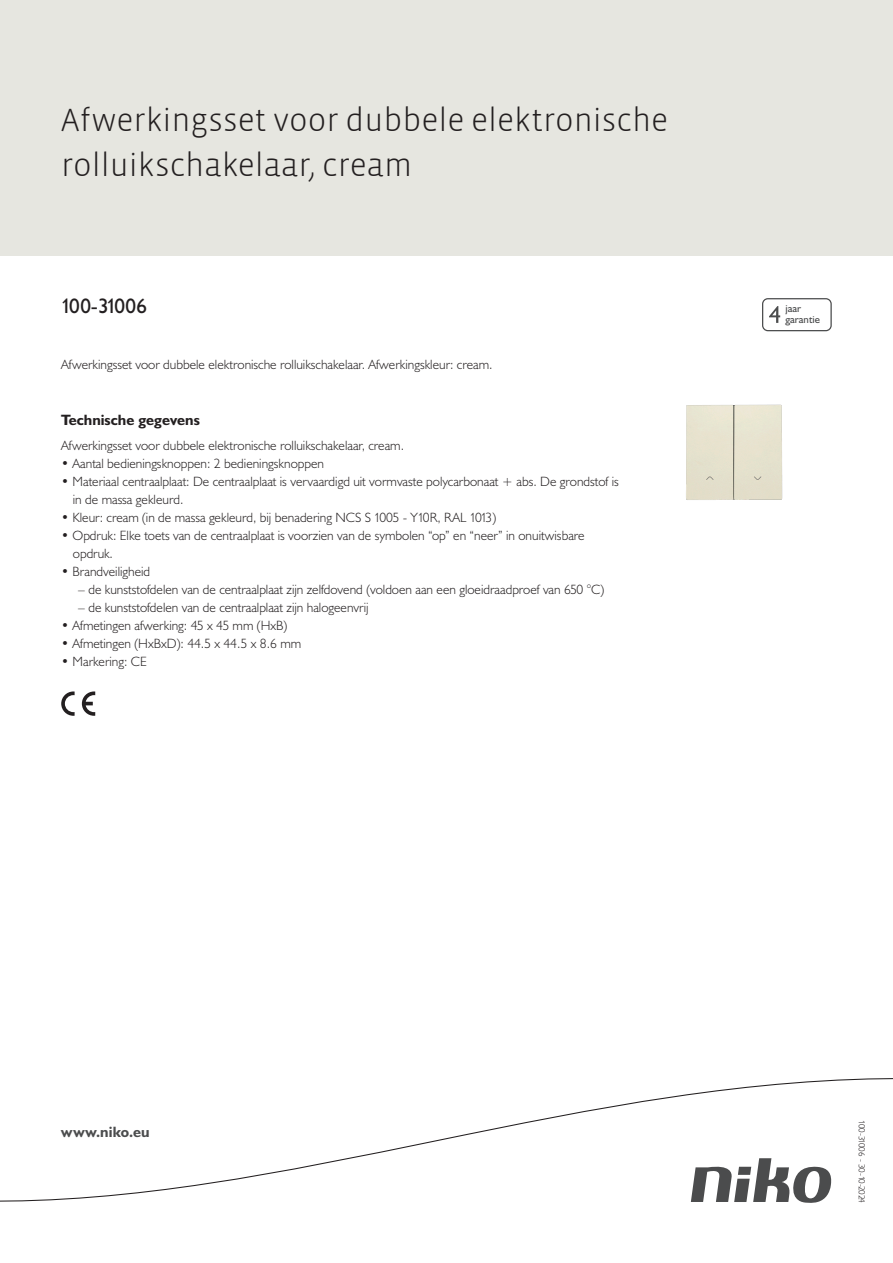
<style>
.page{position:relative;width:893px;height:1263px;background:#fff}
.page>*{position:absolute;margin:0;border:0;box-sizing:border-box;transform-origin:0 0}
.Title_datasheets{font:300 33px/45px "Vista Sans";color:#231f20}
.Article_number{font:21px "Humanist 521 BT";letter-spacing:-.045em;color:#231f20}
.Titles_parts{font:700 15px "Humanist 521 BT";color:#231f20}
.titel_afbeelding{font:700 15px "Humanist 521 BT";letter-spacing:.005em;color:#4b4c4d}
.USP_Bullets{font:300 13.5px/18px "Humanist 521 BT";color:#231f20}
.Platte_tekst_CAB{font:300 13.5px "Humanist 521 BT";color:#231f20}
.USP_Bullets_level_2{font:300 13.5px "Humanist 521 BT";color:#231f20}
.t1{font:10.8px/10.8px "Humanist 521 BT";color:#4b4c4d}
.Revision{font:300 9px "Humanist 521 BT";letter-spacing:-.05em;color:#231f20}
</style>
<div class="page">
<div style="left:0;top:0;width:893px;height:255px;background:#e6e6e0"></div>
<svg style="left:82px;top:691px;width:13px;height:25px"></svg>
<svg style="left:61px;top:691px;width:14px;height:25px"></svg>
<svg style="left:762px;top:298px;width:70px;height:33px"></svg>
<svg style="left:0;top:1078px;width:893px;height:125px"></svg>
<img style="left:686px;top:404px;width:97px;height:96px">
<p class="Title_datasheets" style="left:61px;top:98px;width:609px">Afwerkingsset voor dubbele elektronische rolluikschakelaar, cream</p>
<p class="Article_number" style="left:61px;top:293px;width:87px">100-31006</p>
<p class="t1" style="left:785px;top:303px;width:36px">jaar garantie</p>
<p class="Platte_tekst_CAB" style="left:61px;top:356px;width:433px">Afwerkingsset voor dubbele elektronische rolluikschakelaar. Afwerkingskleur: cream.</p>
<p class="Titles_parts" style="left:61px;top:411px;width:140px">Technische gegevens</p>
<p class="Platte_tekst_CAB" style="left:61px;top:437px;width:344px">Afwerkingsset voor dubbele elektronische rolluikschakelaar, cream.</p>
<p class="USP_Bullets" style="left:61px;top:454px;width:264px">• Aantal bedieningsknoppen: 2 bedieningsknoppen</p>
<p class="USP_Bullets" style="left:73px;top:472px;width:547px;text-indent:-12px">• Materiaal centraalplaat: De centraalplaat is vervaardigd uit vormvaste polycarbonaat + abs. De grondstof is in de massa gekleurd.</p>
<p class="USP_Bullets" style="left:61px;top:508px;width:436px">• Kleur: cream (in de massa gekleurd, bij benadering NCS S 1005 - Y10R, RAL 1013)</p>
<p class="USP_Bullets" style="left:73px;top:526px;width:513px;text-indent:-12px">• Opdruk: Elke toets van de centraalplaat is voorzien van de symbolen “op” en “neer” in onuitwisbare opdruk.</p>
<p class="USP_Bullets" style="left:61px;top:562px;width:91px">• Brandveiligheid</p>
<p class="USP_Bullets_level_2" style="left:78px;top:581px;width:527px">– de kunststofdelen van de centraalplaat zijn zelfdovend (voldoen aan een gloeidraadproef van 650 °C)</p>
<p class="USP_Bullets_level_2" style="left:78px;top:599px;width:292px">– de kunststofdelen van de centraalplaat zijn halogeenvrij</p>
<p class="USP_Bullets" style="left:61px;top:616px;width:228px">• Afmetingen afwerking: 45 x 45 mm (HxB)</p>
<p class="USP_Bullets" style="left:61px;top:634px;width:241px">• Afmetingen (HxBxD): 44.5 x 44.5 x 8.6 mm</p>
<p class="USP_Bullets" style="left:61px;top:652px;width:87px">• Markering: CE</p>
<p class="titel_afbeelding" style="left:61px;top:1122px;width:90px">www.niko.eu</p>
<p class="Revision" style="left:868px;top:1120px;width:84px;rotate:90deg">100-31006 - 30-10-2024</p>
</div>
